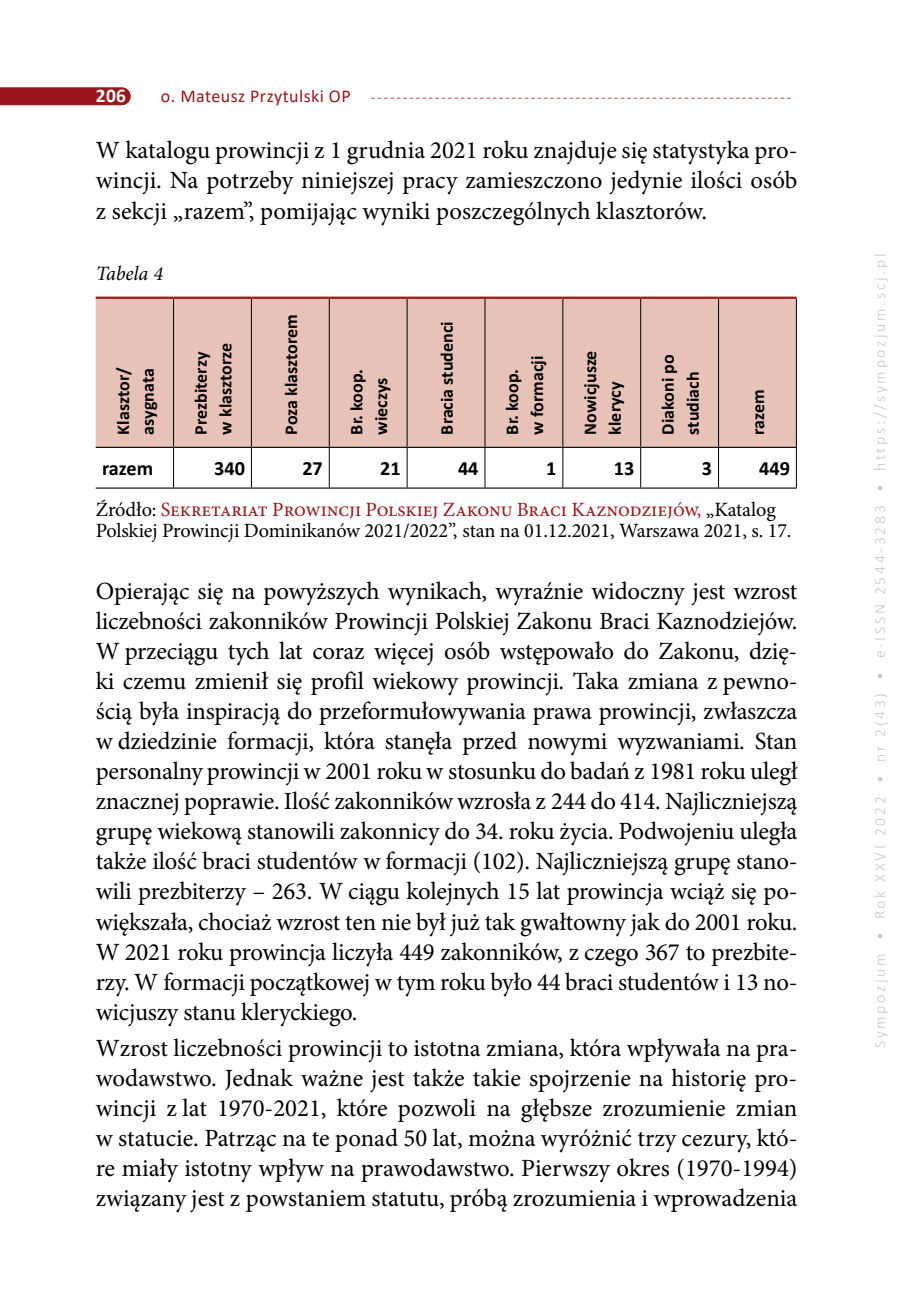
<style>
.page{position:relative;width:906px;height:1302px;background:#fff}
.page>*{position:absolute;margin:0;border:0;box-sizing:border-box;transform-origin:0 0}
.t1{font:24.75px/29.9px "Minion Pro";letter-spacing:-.005em;color:#000;text-align:justify}
.t2{font:20.25px/20.9px "Minion Pro";letter-spacing:-.005em;color:#000}
.t3{font:700 20.25px "Calibri";color:#000}
.t4{font:italic 20.25px "Minion Pro";letter-spacing:-.015em;color:#000}
.t5{font:700 19.35px "Calibri";color:#fff}
.t6{font:700 18px/24.8px "Calibri";color:#000}
.t7{font:300 15.75px "Calibri";color:#9a171c}
.t8{font:300 15.75px "Calibri";letter-spacing:.17em;color:#c9c9c8}
.s1{font-weight:400;font-size:18px}
.s2{color:#9a171c}
</style>
<div class="page">
<div style="left:0;top:87px;width:122px;height:18px;background:#9a171c"></div>
<div style="left:96px;top:299px;width:700px;height:147px;background:#e7c2b8"></div>
<hr style="left:173px;top:299px;width:1px;height:147px;background:#000">
<hr style="left:251px;top:299px;width:1px;height:147px;background:#000">
<hr style="left:329px;top:299px;width:1px;height:147px;background:#000">
<hr style="left:407px;top:299px;width:1px;height:147px;background:#000">
<hr style="left:484px;top:299px;width:1px;height:147px;background:#000">
<hr style="left:562px;top:299px;width:1px;height:147px;background:#000">
<hr style="left:640px;top:299px;width:1px;height:147px;background:#000">
<hr style="left:718px;top:299px;width:1px;height:147px;background:#000">
<hr style="left:173px;top:448px;width:1px;height:39px;background:#000">
<hr style="left:251px;top:448px;width:1px;height:39px;background:#000">
<hr style="left:329px;top:448px;width:1px;height:39px;background:#000">
<hr style="left:407px;top:448px;width:1px;height:39px;background:#000">
<hr style="left:484px;top:448px;width:1px;height:39px;background:#000">
<hr style="left:562px;top:448px;width:1px;height:39px;background:#000">
<hr style="left:640px;top:448px;width:1px;height:39px;background:#000">
<hr style="left:718px;top:448px;width:1px;height:39px;background:#000">
<hr style="left:96px;top:296px;width:77px;height:3px;background:#9a171c">
<hr style="left:173px;top:296px;width:78px;height:3px;background:#9a171c">
<hr style="left:251px;top:296px;width:78px;height:3px;background:#9a171c">
<hr style="left:329px;top:296px;width:78px;height:3px;background:#9a171c">
<hr style="left:407px;top:296px;width:78px;height:3px;background:#9a171c">
<hr style="left:485px;top:296px;width:78px;height:3px;background:#9a171c">
<hr style="left:563px;top:296px;width:77px;height:3px;background:#9a171c">
<hr style="left:640px;top:296px;width:78px;height:3px;background:#9a171c">
<hr style="left:718px;top:296px;width:78px;height:3px;background:#9a171c">
<hr style="left:796px;top:299px;width:1px;height:148px;background:#000">
<hr style="left:96px;top:446px;width:77px;height:2px;background:#000">
<hr style="left:173px;top:446px;width:78px;height:2px;background:#000">
<hr style="left:251px;top:446px;width:78px;height:2px;background:#000">
<hr style="left:329px;top:446px;width:78px;height:2px;background:#000">
<hr style="left:407px;top:446px;width:78px;height:2px;background:#000">
<hr style="left:485px;top:446px;width:78px;height:2px;background:#000">
<hr style="left:563px;top:446px;width:77px;height:2px;background:#000">
<hr style="left:640px;top:446px;width:78px;height:2px;background:#000">
<hr style="left:718px;top:446px;width:78px;height:2px;background:#000">
<hr style="left:96px;top:487px;width:77px;height:1px;background:#000">
<hr style="left:173px;top:487px;width:78px;height:1px;background:#000">
<hr style="left:251px;top:487px;width:78px;height:1px;background:#000">
<hr style="left:329px;top:487px;width:78px;height:1px;background:#000">
<hr style="left:407px;top:487px;width:78px;height:1px;background:#000">
<hr style="left:485px;top:487px;width:78px;height:1px;background:#000">
<hr style="left:563px;top:487px;width:77px;height:1px;background:#000">
<hr style="left:640px;top:487px;width:78px;height:1px;background:#000">
<hr style="left:718px;top:487px;width:78px;height:1px;background:#000">
<hr style="left:796px;top:447px;width:1px;height:40px;background:#000">
<p class="t5" style="left:96px;top:82px;width:32px">206</p>
<p class="t7" style="left:161px;top:87px;width:632px"><span class="s1">o. Mateusz Przytulski OP</span> ------------------------------------------------------------------</p>
<p class="t1" style="left:96px;top:136px;width:703px">W katalogu prowincji z 1 grudnia 2021 roku znajduje się statystyka pro&shy;wincji. Na potrzeby niniejszej pracy zamieszczono jedynie ilości osób z sekcji „razem”, pomijając wyniki poszczególnych klasztorów.</p>
<p class="t4" style="left:96px;top:262px;width:69px">Tabela 4</p>
<p class="t6" style="left:110px;top:434px;width:69px;rotate:-90deg">Klasztor/ asygnata</p>
<p class="t6" style="left:188px;top:434px;width:93px;rotate:-90deg">Prezbiterzy w klasztorze</p>
<p class="t6" style="left:278px;top:434px;width:122px;rotate:-90deg">Poza klasztorem</p>
<p class="t6" style="left:344px;top:434px;width:67px;rotate:-90deg">Br. koop. wieczys</p>
<p class="t6" style="left:434px;top:434px;width:115px;rotate:-90deg">Bracia studenci</p>
<p class="t6" style="left:499px;top:434px;width:81px;rotate:-90deg">Br. koop. w formacji</p>
<p class="t6" style="left:577px;top:434px;width:86px;rotate:-90deg">Nowicjusze klerycy</p>
<p class="t6" style="left:655px;top:434px;width:81px;rotate:-90deg">Diakoni po studiach</p>
<p class="t6" style="left:745px;top:434px;width:47px;rotate:-90deg">razem</p>
<p class="t3" style="left:102px;top:454px;width:53px">razem</p>
<p class="t3" style="left:214px;top:454px;width:32px">340</p>
<p class="t3" style="left:302px;top:454px;width:22px">27</p>
<p class="t3" style="left:380px;top:454px;width:22px">21</p>
<p class="t3" style="left:458px;top:454px;width:22px">44</p>
<p class="t3" style="left:546px;top:454px;width:12px">1</p>
<p class="t3" style="left:614px;top:454px;width:22px">13</p>
<p class="t3" style="left:702px;top:454px;width:12px">3</p>
<p class="t3" style="left:759px;top:454px;width:32px">449</p>
<p class="t2" style="left:96px;top:499px;width:697px">Źródło: <span class="s2">Sekretariat Prowincji Polskiej Zakonu Braci Kaznodziejów,</span> „Katalog<br>Polskiej Prowincji Dominikanów 2021/2022”, stan na 01.12.2021, Warszawa 2021, s. 17.</p>
<p class="t1" style="left:96px;top:576px;width:703px">Opierając się na powyższych wynikach, wyraźnie widoczny jest wzrost liczebności zakonników Prowincji Polskiej Zakonu Braci Kaznodziejów.<br>W przeciągu tych lat coraz więcej osób wstępowało do Zakonu, dzię&shy;ki czemu zmienił się profil wiekowy prowincji. Taka zmiana z pewno&shy;ścią była inspiracją do przeformułowywania prawa prowincji, zwłaszcza w dziedzinie formacji, która stanęła przed nowymi wyzwaniami. Stan personalny prowincji w 2001 roku w stosunku do badań z 1981 roku uległ znacznej poprawie. Ilość zakonników wzrosła z 244 do 414. Najliczniejszą grupę wiekową stanowili zakonnicy do 34. roku życia. Podwojeniu uległa także ilość braci studentów w formacji (102). Najliczniejszą grupę stano&shy;wili prezbiterzy – 263. W ciągu kolejnych 15 lat prowincja wciąż się po&shy;większała, chociaż wzrost ten nie był już tak gwałtowny jak do 2001 roku.<br>W 2021 roku prowincja liczyła 449 zakonników, z czego 367 to prezbite&shy;rzy. W formacji początkowej w tym roku było 44 braci studentów i 13 no&shy;wicjuszy stanu kleryckiego.</p>
<p class="t1" style="left:96px;top:1033px;width:703px">Wzrost liczebności prowincji to istotna zmiana, która wpływała na pra&shy;wodawstwo. Jednak ważne jest także takie spojrzenie na historię pro&shy;wincji z lat 1970-2021, które pozwoli na głębsze zrozumienie zmian w statucie. Patrząc na te ponad 50 lat, można wyróżnić trzy cezury, któ&shy;re miały istotny wpływ na prawodawstwo. Pierwszy okres (1970-1994) związany jest z powstaniem statutu, próbą zrozumienia i wprowadzenia</p>
<p class="t8" style="left:870px;top:1047px;width:795px;rotate:-90deg">Sympozjum • Rok XXVI 2022 • nr 2(43) • e-ISSN 2544-3283 • https://sympozjum.scj.pl</p>
</div>
